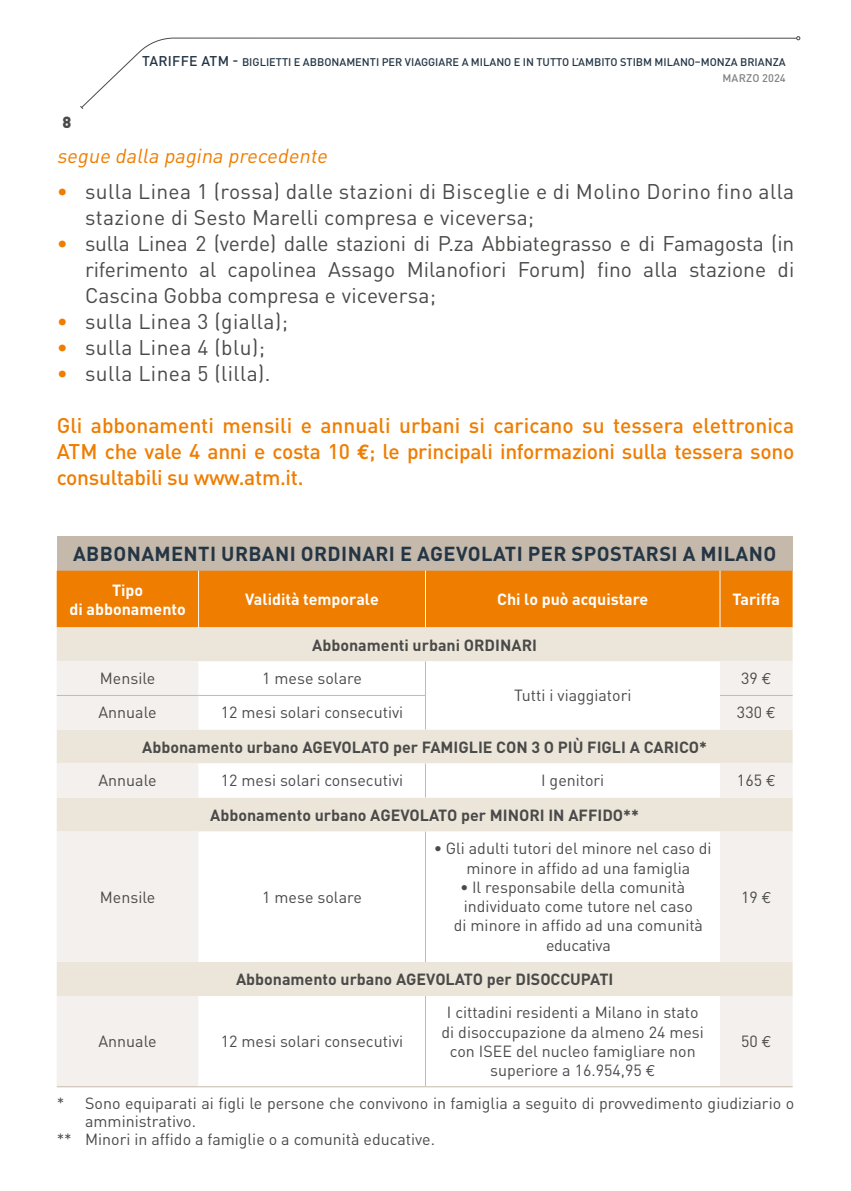
<style>
.page{position:relative;width:851px;height:1191px;background:#fff}
.page>*{position:absolute;margin:0;border:0;box-sizing:border-box;transform-origin:0 0}
.t1{font:21px/26px "DIN Pro";letter-spacing:.02em;color:#4a4a49}
.t2{font:500 21px/26px "DIN Pro";letter-spacing:-.015em;color:#ef7d00;text-align:justify}
.t3{font:700 20px "DIN Pro";letter-spacing:.02em;color:#243645}
.t4{font:italic 20px "DIN Pro";color:#ef7d00}
.t5{font:16px/19.2px "DIN Pro";color:#4a4a49}
.t6{font:700 16px "DIN Pro";color:#4a4a49}
.t7{font:700 16px/19.2px "DIN Pro";color:#fff;text-align:center}
.t8{font:16px "DIN Pro";letter-spacing:-.02em;color:#4a4a49}
.t9{font:900 16px "DIN Pro";color:#4a4a49}
.t10{font:500 11px "DIN Pro";color:#243645}
.t11{font:500 11px "DIN Pro";letter-spacing:.02em;color:#838382}
.s1{font-size:14px}
.s2{color:#ef7d00}
.s3{font-family:"Euro Mono";font-weight:700}
.s4{font-family:"Euro Mono"}
</style>
<div class="page">
<div style="left:57px;top:536px;width:735px;height:34px;background:#c5b9ac"></div>
<div style="left:57px;top:570px;width:735px;height:57px;background:#ef7d00"></div>
<div style="left:57px;top:627px;width:735px;height:34px;background:#ece6da"></div>
<svg style="left:57px;top:661px;width:735px;height:425px;background:#f1ede9"></svg>
<svg style="left:198px;top:661px;width:522px;height:425px"></svg>
<hr style="left:198px;top:570px;width:1px;height:57px;background:#fff">
<hr style="left:425px;top:570px;width:1px;height:57px;background:#fff">
<hr style="left:719px;top:570px;width:1px;height:57px;background:#fff">
<hr style="left:425px;top:661px;width:1px;height:34px;background:#c5b9ac">
<hr style="left:57px;top:695px;width:141px;height:1px;background:#c5b9ac">
<hr style="left:198px;top:695px;width:228px;height:1px;background:#c5b9ac">
<hr style="left:425px;top:696px;width:1px;height:33px;background:#c5b9ac">
<hr style="left:720px;top:695px;width:72px;height:1px;background:#c5b9ac">
<hr style="left:425px;top:763px;width:1px;height:34px;background:#c5b9ac">
<hr style="left:425px;top:831px;width:1px;height:131px;background:#c5b9ac">
<hr style="left:425px;top:996px;width:1px;height:90px;background:#c5b9ac">
<hr style="left:57px;top:1086px;width:141px;height:1px;background:#c5b9ac">
<hr style="left:198px;top:1086px;width:227px;height:1px;background:#c5b9ac">
<hr style="left:425px;top:1086px;width:295px;height:1px;background:#c5b9ac">
<hr style="left:720px;top:1086px;width:72px;height:1px;background:#c5b9ac">
<svg style="left:83px;top:37px;width:713px;height:69px"></svg>
<svg style="left:80px;top:105px;width:4px;height:4px"></svg>
<svg style="left:796px;top:36px;width:4px;height:4px"></svg>
<p class="t10" style="left:142px;top:53px;width:645px"><span class="s1">TARIFFE ATM -</span> BIGLIETTI E ABBONAMENTI PER VIAGGIARE A MILANO E IN TUTTO L’AMBITO STIBM MILANO–MONZA BRIANZA</p>
<p class="t9" style="left:62px;top:108px;width:10px">8</p>
<p class="t4" style="left:57px;top:140px;width:277px">segue dalla pagina precedente</p>
<p class="t11" style="left:722px;top:69px;width:65px">MARZO 2024</p>
<h1 class="t1" style="left:85px;top:177px;width:710px;text-indent:-28px"><span class="s2">•</span> sulla Linea 1 (rossa) dalle stazioni di Bisceglie e di Molino Dorino fino alla stazione di Sesto Marelli compresa e viceversa;</h1>
<h1 class="t1" style="left:85px;top:229px;width:710px;text-align:justify;text-indent:-28px"><span class="s2">•</span> sulla Linea 2 (verde) dalle stazioni di P.za Abbiategrasso e di Famagosta (in riferimento al capolinea Assago Milanofiori Forum) fino alla stazione di Cascina Gobba compresa e viceversa;</h1>
<h1 class="t1" style="left:57px;top:307px;width:233px"><span class="s2">•</span> sulla Linea 3 (gialla);</h1>
<h1 class="t1" style="left:57px;top:333px;width:210px"><span class="s2">•</span> sulla Linea 4 (blu);</h1>
<h1 class="t1" style="left:57px;top:359px;width:215px"><span class="s2">•</span> sulla Linea 5 (lilla).</h1>
<h1 class="t2" style="left:57px;top:410px;width:739px">Gli abbonamenti mensili e annuali urbani si caricano su tessera elettronica ATM che vale 4 anni e costa 10 <span class="s3">€</span>; le principali informazioni sulla tessera sono consultabili su www.atm.it.</h1>
<p class="t3" style="left:73px;top:537px;width:704px">ABBONAMENTI URBANI ORDINARI E AGEVOLATI PER SPOSTARSI A MILANO</p>
<p class="t7" style="left:69px;top:578px;width:118px">Tipo<br>di abbonamento</p>
<p class="t7" style="left:245px;top:588px;width:135px">Validità temporale</p>
<p class="t7" style="left:497px;top:588px;width:153px">Chi lo può acquistare</p>
<p class="t7" style="left:732px;top:588px;width:49px">Tariffa</p>
<p class="t6" style="left:312px;top:631px;width:226px">Abbonamenti urbani ORDINARI</p>
<p class="t5" style="left:100px;top:667px;width:57px">Mensile</p>
<p class="t5" style="left:262px;top:667px;width:101px">1 mese solare</p>
<p class="t5" style="left:514px;top:684px;width:119px">Tutti i viaggiatori</p>
<p class="t5" style="left:741px;top:667px;width:32px">39 <span class="s4">€</span></p>
<p class="t5" style="left:98px;top:701px;width:60px">Annuale</p>
<p class="t5" style="left:221px;top:701px;width:184px">12 mesi solari consecutivi</p>
<p class="t5" style="left:736px;top:701px;width:40px">330 <span class="s4">€</span></p>
<p class="t6" style="left:142px;top:733px;width:566px">Abbonamento urbano AGEVOLATO per FAMIGLIE CON 3 O PIÙ FIGLI A CARICO*</p>
<p class="t5" style="left:98px;top:769px;width:60px">Annuale</p>
<p class="t5" style="left:221px;top:769px;width:184px">12 mesi solari consecutivi</p>
<p class="t5" style="left:541px;top:769px;width:65px">I genitori</p>
<p class="t5" style="left:736px;top:769px;width:40px">165 <span class="s4">€</span></p>
<p class="t6" style="left:210px;top:801px;width:430px">Abbonamento urbano AGEVOLATO per MINORI IN AFFIDO**</p>
<p class="t5" style="left:100px;top:885px;width:57px">Mensile</p>
<p class="t5" style="left:262px;top:885px;width:101px">1 mese solare</p>
<p class="t5" style="left:466px;top:837px;width:246px;text-indent:-33px">• Gli adulti tutori del minore nel caso di minore in affido ad una famiglia</p>
<p class="t5" style="left:460px;top:876px;width:226px">• Il responsabile della comunità</p>
<p class="t5" style="left:464px;top:895px;width:230px">individuato come tutore nel caso</p>
<p class="t5" style="left:454px;top:914px;width:251px">di minore in affido ad una comunità</p>
<p class="t8" style="left:546px;top:932px;width:66px">educativa</p>
<p class="t6" style="left:236px;top:966px;width:379px">Abbonamento urbano AGEVOLATO per DISOCCUPATI</p>
<p class="t5" style="left:98px;top:1030px;width:60px">Annuale</p>
<p class="t5" style="left:221px;top:1030px;width:184px">12 mesi solari consecutivi</p>
<p class="t5" style="left:441px;top:1001px;width:264px;text-align:center">I cittadini residenti a Milano in stato di disoccupazione da almeno 24 mesi con ISEE del nucleo famigliare non superiore a 16.954,95 <span class="s4">€</span></p>
<p class="t5" style="left:741px;top:885px;width:32px">19 <span class="s4">€</span></p>
<p class="t5" style="left:741px;top:1030px;width:32px">50 <span class="s4">€</span></p>
<p class="t5" style="left:57px;top:1091px;width:739px">* Sono equiparati ai figli le persone che convivono in famiglia a seguito di provvedimento giudiziario o</p>
<p class="t5" style="left:85px;top:1109px;width:112px">amministrativo.</p>
<p class="t5" style="left:57px;top:1127px;width:380px">** Minori in affido a famiglie o a comunità educative.</p>
</div>
